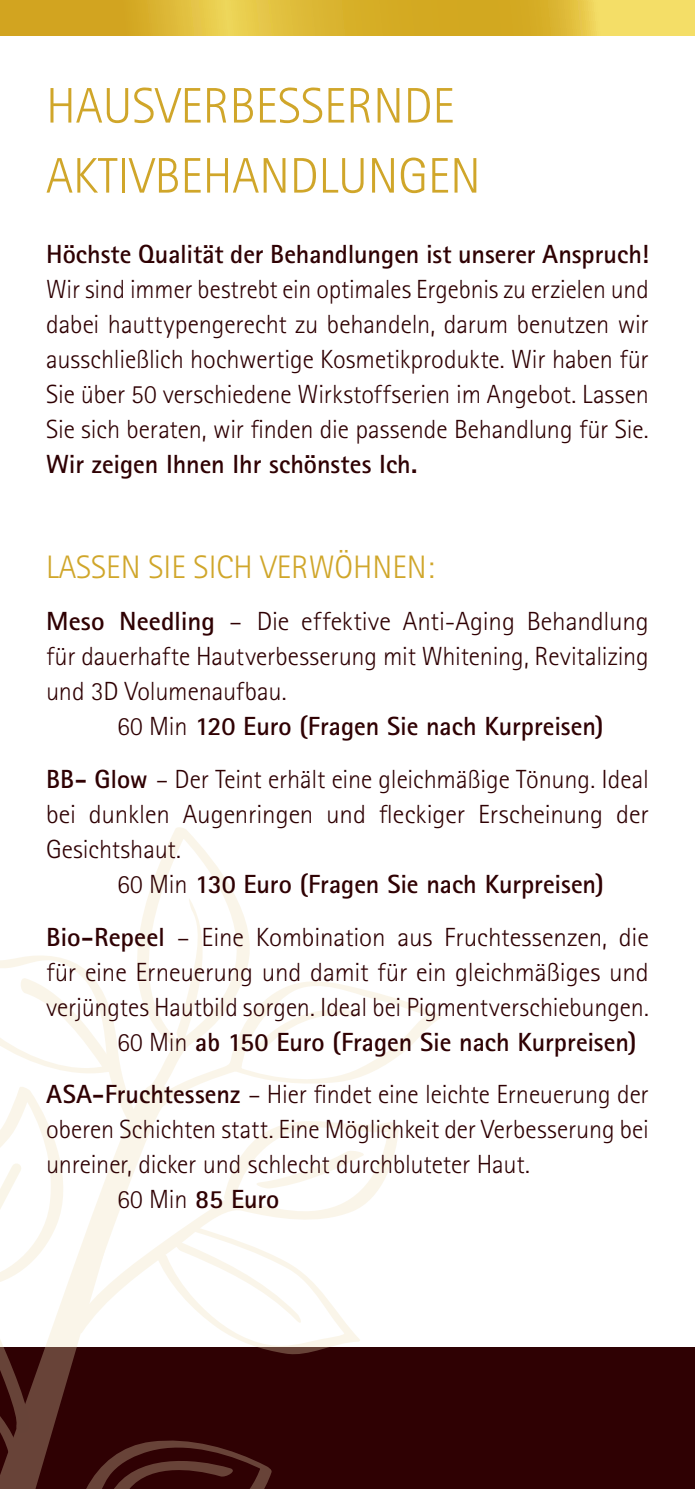
<style>
.page{position:relative;width:695px;height:1489px;background:#fff}
.page>*{position:absolute;margin:0;border:0;box-sizing:border-box;transform-origin:0 0}
.t1{font:300 50px/70px "Rotis Sans Serif Std";color:#d0a62a}
.t2{font:300 32.5px "Rotis Sans Serif Std";color:#d0a62a}
.t3{font:300 26.25px/35px "Rotis Sans Serif Std";letter-spacing:-.005em;color:#2f0103;text-align:justify}
.t4{font:700 26.25px "Rotis Sans Serif Std";color:#2f0103}
.s1{font-weight:700}
.s2{font-weight:300}
</style>
<div class="page">
<div style="left:0;top:1346px;width:694px;height:142px;background:#2f0103"></div>
<svg style="left:368px;top:1122px;width:31px;height:79px"></svg>
<svg style="left:368px;top:991px;width:73px;height:83px"></svg>
<svg style="left:0;top:827px;width:368px;height:661px"></svg>
<svg style="left:0;top:0;width:694px;height:35px;background:#ddb836"></svg>
<h1 class="t1" style="left:46px;top:71px;width:436px">HAUSVERBESSERNDE<br>AKTIVBEHANDLUNGEN</h1>
<p class="t4" style="left:46px;top:237px;width:604px">Höchste Qualität der Behandlungen ist unserer Anspruch!</p>
<p class="t3" style="left:46px;top:271px;width:604px">Wir sind immer bestrebt ein optimales Ergebnis zu erzielen und dabei hauttypengerecht zu behandeln, darum benutzen wir ausschließlich hochwertige Kosmetikprodukte. Wir haben für Sie über 50 verschiedene Wirkstoffserien im Angebot. Lassen Sie sich beraten, wir finden die passende Behandlung für Sie.</p>
<p class="t4" style="left:46px;top:447px;width:372px">Wir zeigen Ihnen Ihr schönstes Ich.</p>
<p class="t2" style="left:46px;top:548px;width:390px">LASSEN SIE SICH VERWÖHNEN:</p>
<p class="t3" style="left:46px;top:604px;width:604px"><span class="s1">Meso Needling</span> – Die effektive Anti-Aging Behandlung</p>
<p class="t3" style="left:46px;top:639px;width:604px">für dauerhafte Hautverbesserung mit Whitening, Revitalizing</p>
<p class="t3" style="left:46px;top:674px;width:242px">und 3D Volumenaufbau.</p>
<p class="t4" style="left:117px;top:709px;width:488px"><span class="s2">60 Min</span> 120 Euro (Fragen Sie nach Kurpreisen)</p>
<p class="t3" style="left:46px;top:761px;width:604px"><span class="s1">BB- Glow</span> – Der Teint erhält eine gleichmäßige Tönung. Ideal</p>
<p class="t3" style="left:46px;top:796px;width:604px">bei dunklen Augenringen und fleckiger Erscheinung der</p>
<p class="t3" style="left:46px;top:831px;width:136px">Gesichtshaut.</p>
<p class="t4" style="left:117px;top:867px;width:488px"><span class="s2">60 Min</span> 130 Euro (Fragen Sie nach Kurpreisen)</p>
<p class="t3" style="left:46px;top:919px;width:604px"><span class="s1">Bio-Repeel</span> – Eine Kombination aus Fruchtessenzen, die</p>
<p class="t3" style="left:46px;top:954px;width:604px">für eine Erneuerung und damit für ein gleichmäßiges und</p>
<p class="t3" style="left:46px;top:989px;width:604px">verjüngtes Hautbild sorgen. Ideal bei Pigmentverschiebungen.</p>
<p class="t4" style="left:117px;top:1025px;width:521px"><span class="s2">60 Min</span> ab 150 Euro (Fragen Sie nach Kurpreisen)</p>
<p class="t3" style="left:46px;top:1076px;width:604px"><span class="s1">ASA-Fruchtessenz</span> – Hier findet eine leichte Erneuerung der</p>
<p class="t3" style="left:46px;top:1111px;width:604px">oberen Schichten statt. Eine Möglichkeit der Verbesserung bei</p>
<p class="t3" style="left:46px;top:1146px;width:485px">unreiner, dicker und schlecht durchbluteter Haut.</p>
<p class="t4" style="left:117px;top:1182px;width:164px"><span class="s2">60 Min</span> 85 Euro</p>
</div>
